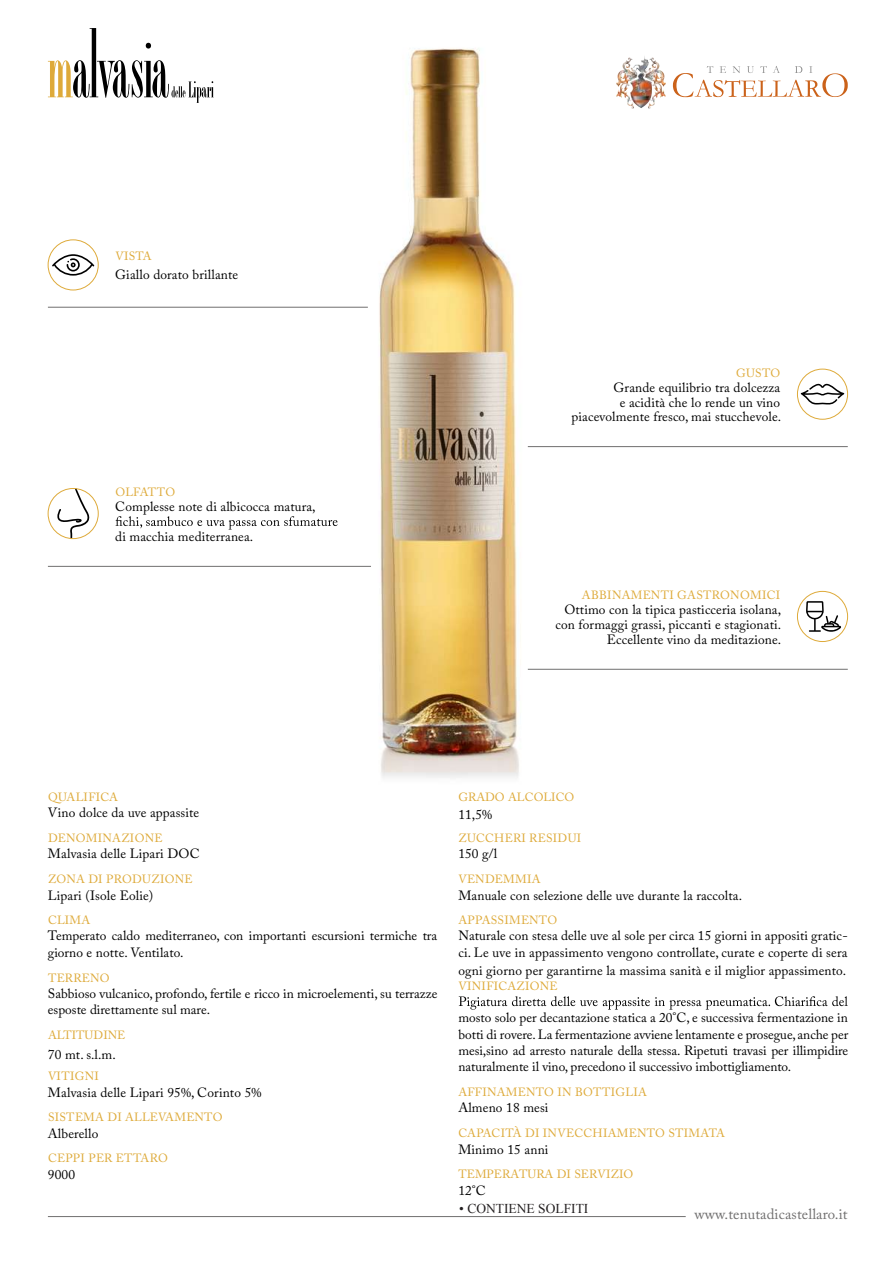
<style>
.page{position:relative;width:893px;height:1263px;background:#fff}
.page>*{position:absolute;margin:0;border:0;box-sizing:border-box;transform-origin:0 0}
.t1{font:14.85px "Adobe Caslon Pro";letter-spacing:.01em;color:#706f6f}
.t2{font:13.5px "Times New Roman";color:#231f20}
.t3{font:13.35px/14.9px "Adobe Caslon Pro";letter-spacing:.01em;color:#000}
.t4{font:11.85px "Adobe Caslon Pro";letter-spacing:.025em;color:#deaa3a}
.t5{font:11.85px "Adobe Caslon Pro";color:#deaa3a}
</style>
<div class="page">
<img style="left:117px;top:48px;width:665px;height:730px">
<svg style="left:673px;top:66px;width:175px;height:31px"></svg>
<svg style="left:459px;top:996px;width:389px;height:14px"></svg>
<hr style="left:48px;top:1216px;width:638px;height:1px;background:#706f6f">
<hr style="left:48px;top:307px;width:320px;height:1px;background:#706f6f">
<svg style="left:52px;top:254px;width:42px;height:22px"></svg>
<div style="left:48px;top:240px;width:50px;height:50px;border:1px solid #deaa3a;border-radius:50%"></div>
<svg style="left:116px;top:516px;width:222px;height:13px"></svg>
<hr style="left:48px;top:566px;width:323px;height:1px;background:#706f6f">
<svg style="left:56px;top:488px;width:34px;height:51px"></svg>
<div style="left:48px;top:488px;width:50px;height:51px;border:1px solid #deaa3a;border-radius:50%"></div>
<hr style="left:528px;top:446px;width:320px;height:1px;background:#706f6f">
<svg style="left:801px;top:384px;width:43px;height:21px"></svg>
<div style="left:797px;top:369px;width:51px;height:50px;border:1px solid #deaa3a;border-radius:50%"></div>
<hr style="left:528px;top:669px;width:320px;height:1px;background:#706f6f">
<svg style="left:806px;top:601px;width:35px;height:31px"></svg>
<div style="left:797px;top:591px;width:51px;height:51px;border:1px solid #deaa3a;border-radius:50%"></div>
<svg style="left:48px;top:28px;width:166px;height:75px"></svg>
<p class="t4" style="left:115px;top:249px;width:38px">VISTA</p>
<p class="t3" style="left:115px;top:267px;width:124px">Giallo dorato brillante</p>
<p class="t4" style="left:115px;top:485px;width:61px">OLFATTO</p>
<p class="t3" style="left:115px;top:499px;width:202px">Complesse note di albicocca matura,</p>
<p class="t3" style="left:115px;top:529px;width:140px">di macchia mediterranea.</p>
<p class="t4" style="left:736px;top:366px;width:46px">GUSTO</p>
<p class="t3" style="left:572px;top:380px;width:211px;text-align:right">Grande equilibrio tra dolcezza<br>e acidità che lo rende un vino piacevolmente fresco, mai stucchevole.</p>
<p class="t4" style="left:582px;top:588px;width:200px">ABBINAMENTI GASTRONOMICI</p>
<p class="t3" style="left:555px;top:602px;width:227px;text-align:right">Ottimo con la tipica pasticceria isolana, con formaggi grassi, piccanti e stagionati.<br>Eccellente vino da meditazione.</p>
<p class="t4" style="left:48px;top:790px;width:72px">QUALIFICA</p>
<p class="t3" style="left:48px;top:805px;width:153px">Vino dolce da uve appassite</p>
<p class="t4" style="left:48px;top:831px;width:116px">DENOMINAZIONE</p>
<p class="t3" style="left:48px;top:846px;width:153px">Malvasia delle Lipari DOC</p>
<p class="t4" style="left:48px;top:872px;width:146px">ZONA DI PRODUZIONE</p>
<p class="t3" style="left:48px;top:887px;width:107px">Lipari (Isole Eolie)</p>
<p class="t4" style="left:48px;top:913px;width:44px">CLIMA</p>
<p class="t3" style="left:48px;top:927px;width:391px;line-height:16.8px">Temperato caldo mediterraneo, con importanti escursioni termiche tra giorno e notte. Ventilato.</p>
<p class="t4" style="left:48px;top:971px;width:63px">TERRENO</p>
<p class="t3" style="left:48px;top:984px;width:391px;line-height:16.8px">Sabbioso vulcanico, profondo, fertile e ricco in microelementi, su terrazze esposte direttamente sul mare.</p>
<p class="t5" style="left:48px;top:1028px;width:79px">ALTITUDINE</p>
<p class="t3" style="left:48px;top:1047px;width:69px">70 mt. s.l.m.</p>
<p class="t4" style="left:48px;top:1069px;width:53px">VITIGNI</p>
<p class="t3" style="left:48px;top:1084px;width:215px">Malvasia delle Lipari 95%, Corinto 5%</p>
<p class="t4" style="left:48px;top:1110px;width:176px">SISTEMA DI ALLEVAMENTO</p>
<p class="t3" style="left:48px;top:1125px;width:52px">Alberello</p>
<p class="t4" style="left:48px;top:1151px;width:121px">CEPPI PER ETTARO</p>
<p class="t3" style="left:48px;top:1167px;width:29px">9000</p>
<p class="t5" style="left:458px;top:790px;width:117px">GRADO ALCOLICO</p>
<p class="t3" style="left:458px;top:807px;width:35px">11,5%</p>
<p class="t4" style="left:458px;top:831px;width:124px">ZUCCHERI RESIDUI</p>
<p class="t3" style="left:458px;top:846px;width:40px">150 g/l</p>
<p class="t4" style="left:458px;top:872px;width:84px">VENDEMMIA</p>
<p class="t3" style="left:458px;top:887px;width:285px">Manuale con selezione delle uve durante la raccolta.</p>
<p class="t4" style="left:458px;top:913px;width:100px">APPASSIMENTO</p>
<p class="t3" style="left:458px;top:927px;width:391px;line-height:17.4px;text-align:justify">Naturale con stesa delle uve al sole per circa 15 giorni in appositi gratic&shy;ci. Le uve in appassimento vengono controllate, curate e coperte di sera ogni giorno per garantirne la massima sanità e il miglior appassimento.</p>
<p class="t4" style="left:458px;top:978px;width:101px">VINIFICAZIONE</p>
<p class="t3" style="left:458px;top:1009px;width:391px;line-height:16.4px;text-align:justify">mosto solo per decantazione statica a 20°C, e successiva fermentazione in botti di rovere. La fermentazione avviene lentamente e prosegue, anche per mesi,sino ad arresto naturale della stessa. Ripetuti travasi per illimpidire naturalmente il vino, precedono il successivo imbottigliamento.</p>
<p class="t4" style="left:458px;top:1085px;width:190px">AFFINAMENTO IN BOTTIGLIA</p>
<p class="t3" style="left:458px;top:1100px;width:92px">Almeno 18 mesi</p>
<p class="t4" style="left:458px;top:1126px;width:268px">CAPACITÀ DI INVECCHIAMENTO STIMATA</p>
<p class="t3" style="left:458px;top:1141px;width:92px">Minimo 15 anni</p>
<p class="t5" style="left:458px;top:1167px;width:176px">TEMPERATURA DI SERVIZIO</p>
<p class="t3" style="left:458px;top:1183px;width:29px">12°C</p>
<p class="t1" style="left:694px;top:1205px;width:155px">www.tenutadicastellaro.it</p>
<p class="t2" style="left:459px;top:1199px;width:131px">• CONTIENE SOLFITI</p>
</div>
